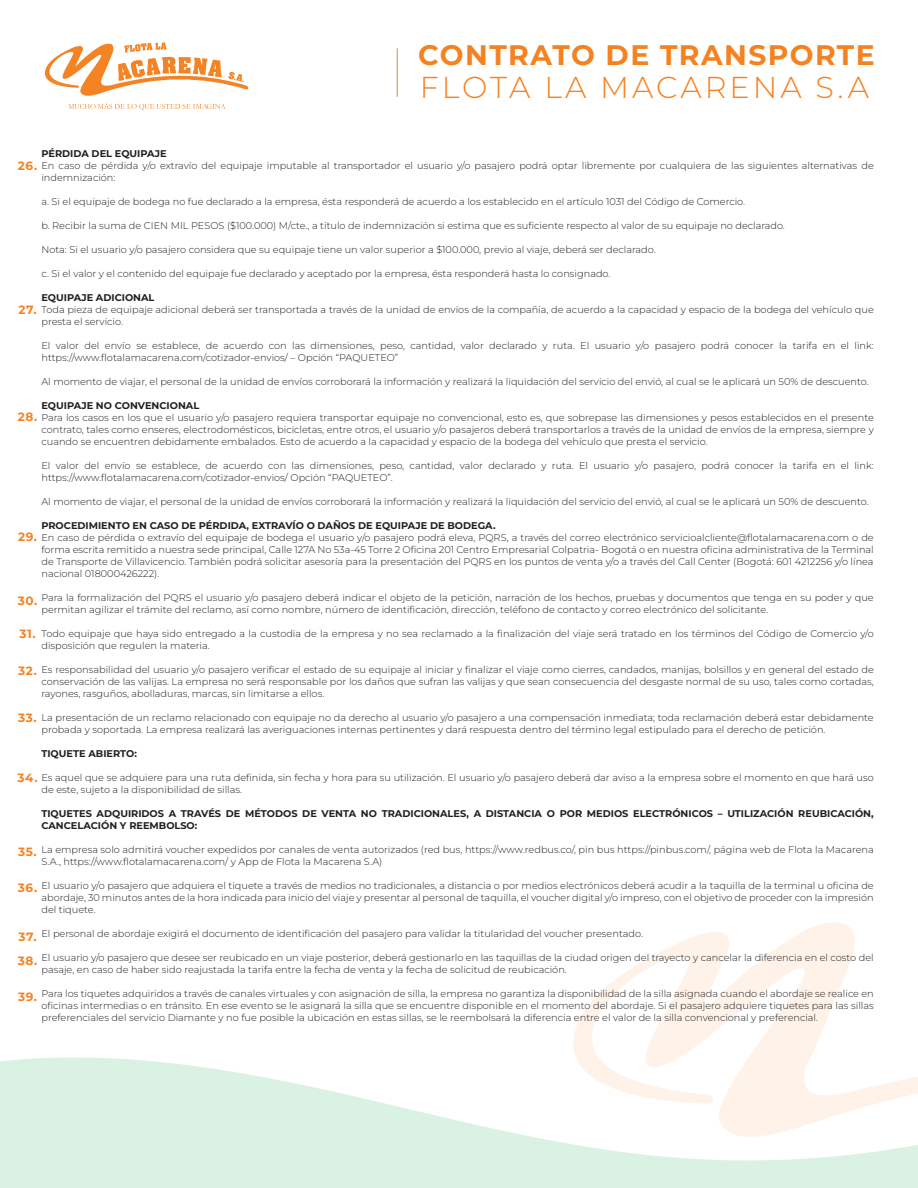
<style>
.page{position:relative;width:918px;height:1188px;background:#fff}
.page>*{position:absolute;margin:0;border:0;box-sizing:border-box;transform-origin:0 0}
.t1{font:300 30.3px "Montserrat";letter-spacing:.1em;color:#f58220}
.t2{font:700 28.2px "Montserrat";letter-spacing:.05em;color:#f58220}
.t3{font:700 12px "Montserrat";letter-spacing:.05em;color:#f58220}
.t4{font:300 9.75px/12px "Montserrat";color:#231f20}
.t5{font:700 9.75px/12px "Montserrat";color:#231f20}
</style>
<div class="page">
<svg style="left:573px;top:922px;width:282px;height:135px"></svg>
<svg style="left:0;top:1057px;width:918px;height:131px;fill:#d9f2e4"></svg>
<svg style="left:44px;top:43px;width:205px;height:67px"></svg>
<hr style="left:397px;top:48px;width:1px;height:49px;background:#f58220">
<h2 class="t2" style="left:418px;top:36px;width:458px">CONTRATO DE TRANSPORTE</h2>
<h1 class="t1" style="left:420px;top:67px;width:451px">FLOTA LA MACARENA S.A</h1>
<p class="t5" style="left:41px;top:147px;width:127px">PÉRDIDA DEL EQUIPAJE</p>
<p class="t4" style="left:41px;top:159px;width:834px">En caso de pérdida y/o extravío del equipaje imputable al transportador el usuario y/o pasajero podrá optar libremente por cualquiera de las siguientes alternativas de indemnización:</p>
<p class="t4" style="left:41px;top:195px;width:705px">a. Si el equipaje de bodega no fue declarado a la empresa, ésta responderá de acuerdo a los establecido en el artículo 1031 del Código de Comercio.</p>
<p class="t4" style="left:41px;top:219px;width:745px">b. Recibir la suma de CIEN MIL PESOS ($100.000) M/cte., a título de indemnización si estima que es suficiente respecto al valor de su equipaje no declarado.</p>
<p class="t4" style="left:41px;top:243px;width:616px">Nota: Si el usuario y/o pasajero considera que su equipaje tiene un valor superior a $100.000, previo al viaje, deberá ser declarado.</p>
<p class="t4" style="left:41px;top:267px;width:570px">c. Si el valor y el contenido del equipaje fue declarado y aceptado por la empresa, ésta responderá hasta lo consignado.</p>
<p class="t5" style="left:41px;top:291px;width:115px">EQUIPAJE ADICIONAL</p>
<p class="t4" style="left:41px;top:303px;width:834px">Toda pieza de equipaje adicional deberá ser transportada a través de la unidad de envíos de la compañía, de acuerdo a la capacidad y espacio de la bodega del vehículo que presta el servicio.</p>
<p class="t4" style="left:41px;top:339px;width:834px">El valor del envío se establece, de acuerdo con las dimensiones, peso, cantidad, valor declarado y ruta. El usuario y/o pasajero podrá conocer la tarifa en el link: https://www.flotalamacarena.com/cotizador-envios/ – Opción “PAQUETEO”</p>
<p class="t4" style="left:41px;top:375px;width:829px">Al momento de viajar, el personal de la unidad de envíos corroborará la información y realizará la liquidación del servicio del envió, al cual se le aplicará un 50% de descuento.</p>
<p class="t5" style="left:41px;top:399px;width:159px">EQUIPAJE NO CONVENCIONAL</p>
<p class="t4" style="left:41px;top:411px;width:834px;text-align:justify">Para los casos en los que el usuario y/o pasajero requiera transportar equipaje no convencional, esto es, que sobrepase las dimensiones y pesos establecidos en el presente contrato, tales como enseres, electrodomésticos, bicicletas, entre otros, el usuario y/o pasajeros deberá transportarlos a través de la unidad de envíos de la empresa, siempre y cuando se encuentren debidamente embalados. Esto de acuerdo a la capacidad y espacio de la bodega del vehículo que presta el servicio.</p>
<p class="t4" style="left:41px;top:459px;width:834px">El valor del envío se establece, de acuerdo con las dimensiones, peso, cantidad, valor declarado y ruta. El usuario y/o pasajero, podrá conocer la tarifa en el link: https://www.flotalamacarena.com/cotizador-envios/ Opción “PAQUETEO”.</p>
<p class="t4" style="left:41px;top:495px;width:829px">Al momento de viajar, el personal de la unidad de envíos corroborará la información y realizará la liquidación del servicio del envió, al cual se le aplicará un 50% de descuento.</p>
<p class="t5" style="left:41px;top:519px;width:456px">PROCEDIMIENTO EN CASO DE PÉRDIDA, EXTRAVÍO O DAÑOS DE EQUIPAJE DE BODEGA.</p>
<p class="t4" style="left:41px;top:531px;width:834px;text-align:justify">En caso de pérdida o extravío del equipaje de bodega el usuario y/o pasajero podrá eleva, PQRS, a través del correo electrónico servicioalcliente@flotalamacarena.com o de forma escrita remitido a nuestra sede principal, Calle 127A No 53a-45 Torre 2 Oficina 201 Centro Empresarial Colpatria- Bogotá o en nuestra oficina administrativa de la Terminal de Transporte de Villavicencio. También podrá solicitar asesoría para la presentación del PQRS en los puntos de venta y/o a través del Call Center (Bogotá: 601 4212256 y/o línea nacional 018000426222).</p>
<p class="t4" style="left:41px;top:591px;width:834px">Para la formalización del PQRS el usuario y/o pasajero deberá indicar el objeto de la petición, narración de los hechos, pruebas y documentos que tenga en su poder y que permitan agilizar el trámite del reclamo, así como nombre, número de identificación, dirección, teléfono de contacto y correo electrónico del solicitante.</p>
<p class="t4" style="left:41px;top:627px;width:834px">Todo equipaje que haya sido entregado a la custodia de la empresa y no sea reclamado a la finalización del viaje será tratado en los términos del Código de Comercio y/o disposición que regulen la materia.</p>
<p class="t4" style="left:41px;top:663px;width:834px;text-align:justify">Es responsabilidad del usuario y/o pasajero verificar el estado de su equipaje al iniciar y finalizar el viaje como cierres, candados, manijas, bolsillos y en general del estado de conservación de las valijas. La empresa no será responsable por los daños que sufran las valijas y que sean consecuencia del desgaste normal de su uso, tales como cortadas, rayones, rasguños, abolladuras, marcas, sin limitarse a ellos.</p>
<p class="t4" style="left:41px;top:711px;width:834px">La presentación de un reclamo relacionado con equipaje no da derecho al usuario y/o pasajero a una compensación inmediata; toda reclamación deberá estar debidamente probada y soportada. La empresa realizará las averiguaciones internas pertinentes y dará respuesta dentro del término legal estipulado para el derecho de petición.</p>
<p class="t5" style="left:41px;top:747px;width:97px">TIQUETE ABIERTO:</p>
<p class="t4" style="left:41px;top:771px;width:834px">Es aquel que se adquiere para una ruta definida, sin fecha y hora para su utilización. El usuario y/o pasajero deberá dar aviso a la empresa sobre el momento en que hará uso de este, sujeto a la disponibilidad de sillas.</p>
<p class="t5" style="left:41px;top:807px;width:834px">TIQUETES ADQUIRIDOS A TRAVÉS DE MÉTODOS DE VENTA NO TRADICIONALES, A DISTANCIA O POR MEDIOS ELECTRÓNICOS – UTILIZACIÓN REUBICACIÓN,<br>CANCELACIÓN Y REEMBOLSO:</p>
<p class="t4" style="left:41px;top:843px;width:834px">La empresa solo admitirá voucher expedidos por canales de venta autorizados (red bus, https://www.redbus.co/, pin bus https://pinbus.com/, página web de Flota la Macarena<br>S.A., https://www.flotalamacarena.com/ y App de Flota la Macarena S.A)</p>
<p class="t4" style="left:41px;top:879px;width:834px;text-align:justify">El usuario y/o pasajero que adquiera el tiquete a través de medios no tradicionales, a distancia o por medios electrónicos deberá acudir a la taquilla de la terminal u oficina de abordaje, 30 minutos antes de la hora indicada para inicio del viaje y presentar al personal de taquilla, el voucher digital y/o impreso, con el objetivo de proceder con la impresión del tiquete.</p>
<p class="t4" style="left:41px;top:927px;width:603px">El personal de abordaje exigirá el documento de identificación del pasajero para validar la titularidad del voucher presentado.</p>
<p class="t4" style="left:41px;top:951px;width:834px">El usuario y/o pasajero que desee ser reubicado en un viaje posterior, deberá gestionarlo en las taquillas de la ciudad origen del trayecto y cancelar la diferencia en el costo del pasaje, en caso de haber sido reajustada la tarifa entre la fecha de venta y la fecha de solicitud de reubicación.</p>
<p class="t4" style="left:41px;top:987px;width:834px;text-align:justify">Para los tiquetes adquiridos a través de canales virtuales y con asignación de silla, la empresa no garantiza la disponibilidad de la silla asignada cuando el abordaje se realice en oficinas intermedias o en tránsito. En ese evento se le asignará la silla que se encuentre disponible en el momento del abordaje. Si el pasajero adquiere tiquetes para las sillas preferenciales del servicio Diamante y no fue posible la ubicación en estas sillas, se le reembolsará la diferencia entre el valor de la silla convencional y preferencial.</p>
<p class="t3" style="left:18px;top:158px;width:21px">26.</p>
<p class="t3" style="left:18px;top:302px;width:20px">27.</p>
<p class="t3" style="left:18px;top:409px;width:21px">28.</p>
<p class="t3" style="left:18px;top:528px;width:20px">29.</p>
<p class="t3" style="left:18px;top:592px;width:21px">30.</p>
<p class="t3" style="left:19px;top:626px;width:18px">31.</p>
<p class="t3" style="left:18px;top:663px;width:20px">32.</p>
<p class="t3" style="left:18px;top:710px;width:20px">33.</p>
<p class="t3" style="left:18px;top:770px;width:21px">34.</p>
<p class="t3" style="left:18px;top:843px;width:20px">35.</p>
<p class="t3" style="left:18px;top:880px;width:21px">36.</p>
<p class="t3" style="left:18px;top:928px;width:20px">37.</p>
<p class="t3" style="left:18px;top:952px;width:21px">38.</p>
<p class="t3" style="left:18px;top:989px;width:20px">39.</p>
</div>
